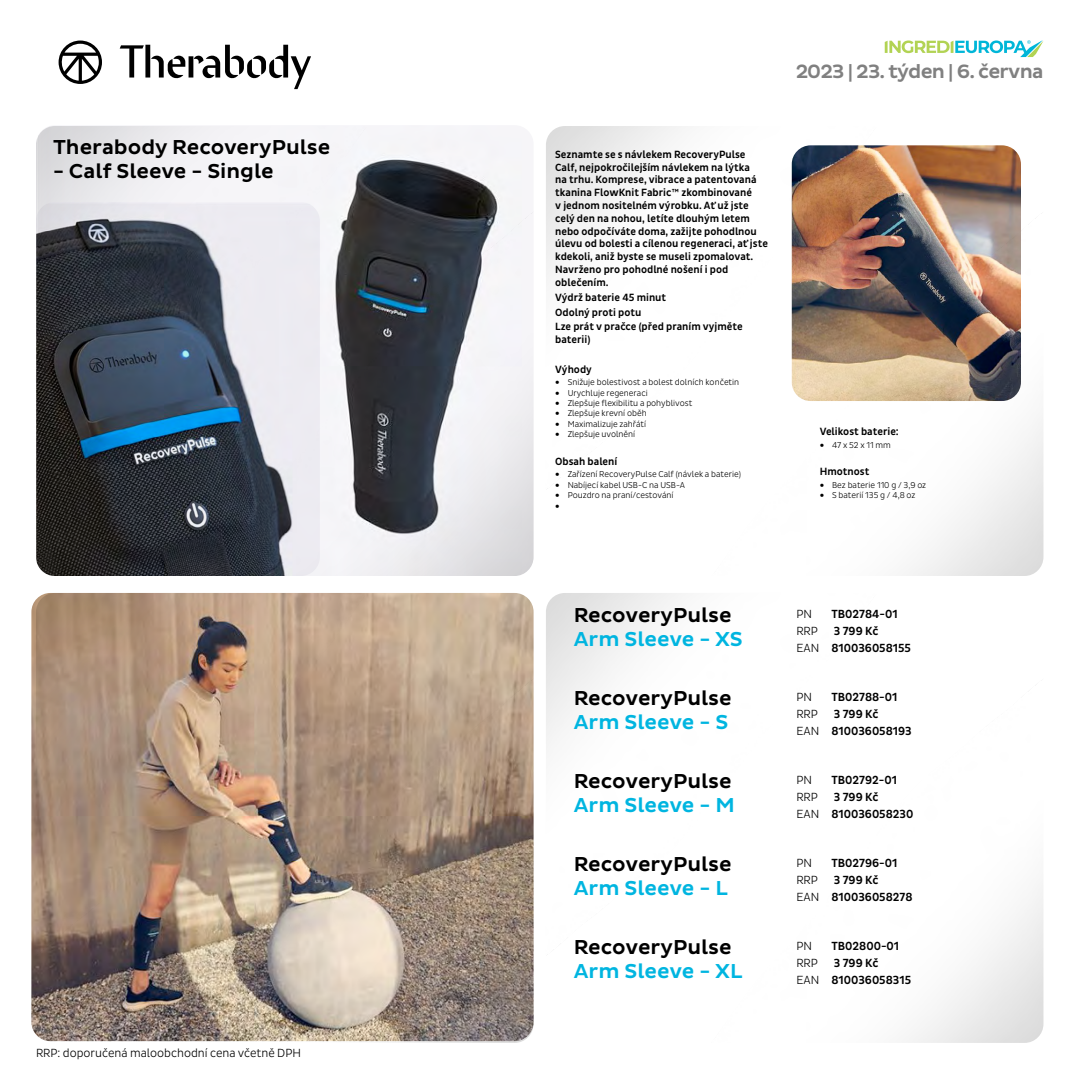
<style>
.page{position:relative;width:1080px;height:1080px;background:#fff}
.page>*{position:absolute;margin:0;border:0;box-sizing:border-box;transform-origin:0 0}
.t1{font:500 20.6px "Pluto Sans";color:#000}
.t2{font:500 20.6px "Pluto Sans";color:#00b5e0}
.t3{font:500 19.6px "Pluto Sans";letter-spacing:-.04em;color:#000}
.t4{font:300 18px "Myriad Pro";color:#000}
.t5{font:500 12px/16.7px "Pluto Sans Cond";color:#000}
.t6{font:300 12px/16.8px "Pluto Sans Cond";color:#000}
.t7{font:500 10.7px/12.8px "Pluto Sans Cond";color:#000}
.t8{font:300 8.7px "Pluto Sans Cond";color:#000}
.s1{font-family:"Myriad Pro";font-size:18px}
</style>
<div class="page">
<svg style="left:885px;top:40px;width:158px;height:17px"></svg>
<svg style="left:59px;top:41px;width:43px;height:43px"></svg>
<svg style="left:120px;top:45px;width:191px;height:44px"></svg>
<img style="left:36px;top:126px;width:498px;height:450px">
<img style="left:36px;top:202px;width:284px;height:374px">
<img style="left:31px;top:593px;width:503px;height:448px">
<img style="left:792px;top:145px;width:229px;height:256px">
<h1 class="t1" style="left:53px;top:135px;width:279px">Therabody RecoveryPulse</h1>
<h1 class="t1" style="left:53px;top:160px;width:222px">- Calf Sleeve - Single</h1>
<p class="t6" style="left:36px;top:1045px;width:266px">RRP: doporučená maloobchodní cena včetně DPH</p>
<p class="t7" style="left:555px;top:148px;width:214px">Seznamte se s návlekem RecoveryPulse Calf, nejpokročilejším návlekem na lýtka<br>na trhu. Komprese, vibrace a patentovaná tkanina FlowKnit Fabric™ zkombinované<br>v jednom nositelném výrobku. Ať už jste celý den na nohou, letíte dlouhým letem nebo odpočíváte doma, zažijte pohodlnou úlevu od bolesti a cílenou regeneraci, ať jste kdekoli, aniž byste se museli zpomalovat.<br>Navrženo pro pohodlné nošení i pod oblečením.</p>
<p class="t7" style="left:555px;top:290px;width:189px;line-height:14.8px">Výdrž baterie 45 minut<br>Odolný proti potu<br>Lze prát v pračce (před praním vyjměte</p>
<p class="t7" style="left:555px;top:333px;width:37px">baterii)</p>
<p class="t7" style="left:555px;top:363px;width:38px">Výhody</p>
<p class="t8" style="left:555px;top:377px;width:186px"><span class="s1">•</span> Snižuje bolestivost a bolest dolních končetin</p>
<p class="t8" style="left:555px;top:388px;width:94px"><span class="s1">•</span> Urychluje regeneraci</p>
<p class="t8" style="left:555px;top:398px;width:139px"><span class="s1">•</span> Zlepšuje flexibilitu a pohyblivost</p>
<p class="t8" style="left:555px;top:409px;width:93px"><span class="s1">•</span> Zlepšuje krevní oběh</p>
<p class="t8" style="left:555px;top:419px;width:92px"><span class="s1">•</span> Maximalizuje zahřátí</p>
<p class="t8" style="left:555px;top:429px;width:82px"><span class="s1">•</span> Zlepšuje uvolnění</p>
<p class="t7" style="left:555px;top:455px;width:64px">Obsah balení</p>
<p class="t8" style="left:555px;top:469px;width:187px"><span class="s1">•</span> Zařízení RecoveryPulse Calf (návlek a baterie)</p>
<p class="t8" style="left:555px;top:480px;width:131px"><span class="s1">•</span> Nabíjecí kabel USB-C na USB-A</p>
<p class="t8" style="left:555px;top:490px;width:120px"><span class="s1">•</span> Pouzdro na praní/cestování</p>
<h3 class="t4" style="left:555px;top:495px;width:6px">•</h3>
<h2 class="t3" style="left:795px;top:60px;width:250px">2023 | 23. týden | 6. června</h2>
<p class="t7" style="left:820px;top:425px;width:81px">Velikost baterie:</p>
<p class="t8" style="left:820px;top:440px;width:73px"><span class="s1">•</span> 47 x 52 x 11 mm</p>
<p class="t7" style="left:820px;top:466px;width:51px">Hmotnost</p>
<p class="t8" style="left:820px;top:480px;width:108px"><span class="s1">•</span> Bez baterie 110 g / 3,9 oz</p>
<p class="t8" style="left:820px;top:490px;width:97px"><span class="s1">•</span> S baterií 135 g / 4,8 oz</p>
<h1 class="t1" style="left:574px;top:603px;width:160px">RecoveryPulse</h1>
<h1 class="t2" style="left:574px;top:628px;width:171px">Arm Sleeve - XS</h1>
<h1 class="t1" style="left:574px;top:686px;width:160px">RecoveryPulse</h1>
<h1 class="t2" style="left:574px;top:711px;width:156px">Arm Sleeve - S</h1>
<h1 class="t1" style="left:574px;top:769px;width:160px">RecoveryPulse</h1>
<h1 class="t2" style="left:574px;top:794px;width:163px">Arm Sleeve - M</h1>
<h1 class="t1" style="left:574px;top:852px;width:160px">RecoveryPulse</h1>
<h1 class="t2" style="left:574px;top:877px;width:156px">Arm Sleeve - L</h1>
<h1 class="t1" style="left:574px;top:935px;width:160px">RecoveryPulse</h1>
<h1 class="t2" style="left:574px;top:960px;width:170px">Arm Sleeve - XL</h1>
<p class="t6" style="left:796px;top:606px;width:24px">PN<br>RRP<br>EAN</p>
<p class="t5" style="left:831px;top:606px;width:81px">TB02784-01<br>3 799 Kč<br>810036058155</p>
<p class="t6" style="left:796px;top:689px;width:24px">PN<br>RRP<br>EAN</p>
<p class="t5" style="left:831px;top:689px;width:82px">TB02788-01<br>3 799 Kč<br>810036058193</p>
<p class="t6" style="left:796px;top:772px;width:24px">PN<br>RRP<br>EAN</p>
<p class="t5" style="left:831px;top:772px;width:84px">TB02792-01<br>3 799 Kč<br>810036058230</p>
<p class="t6" style="left:796px;top:855px;width:24px">PN<br>RRP<br>EAN</p>
<p class="t5" style="left:831px;top:855px;width:83px">TB02796-01<br>3 799 Kč<br>810036058278</p>
<p class="t6" style="left:796px;top:938px;width:24px">PN<br>RRP<br>EAN</p>
<p class="t5" style="left:831px;top:938px;width:81px">TB02800-01<br>3 799 Kč<br>810036058315</p>
</div>
